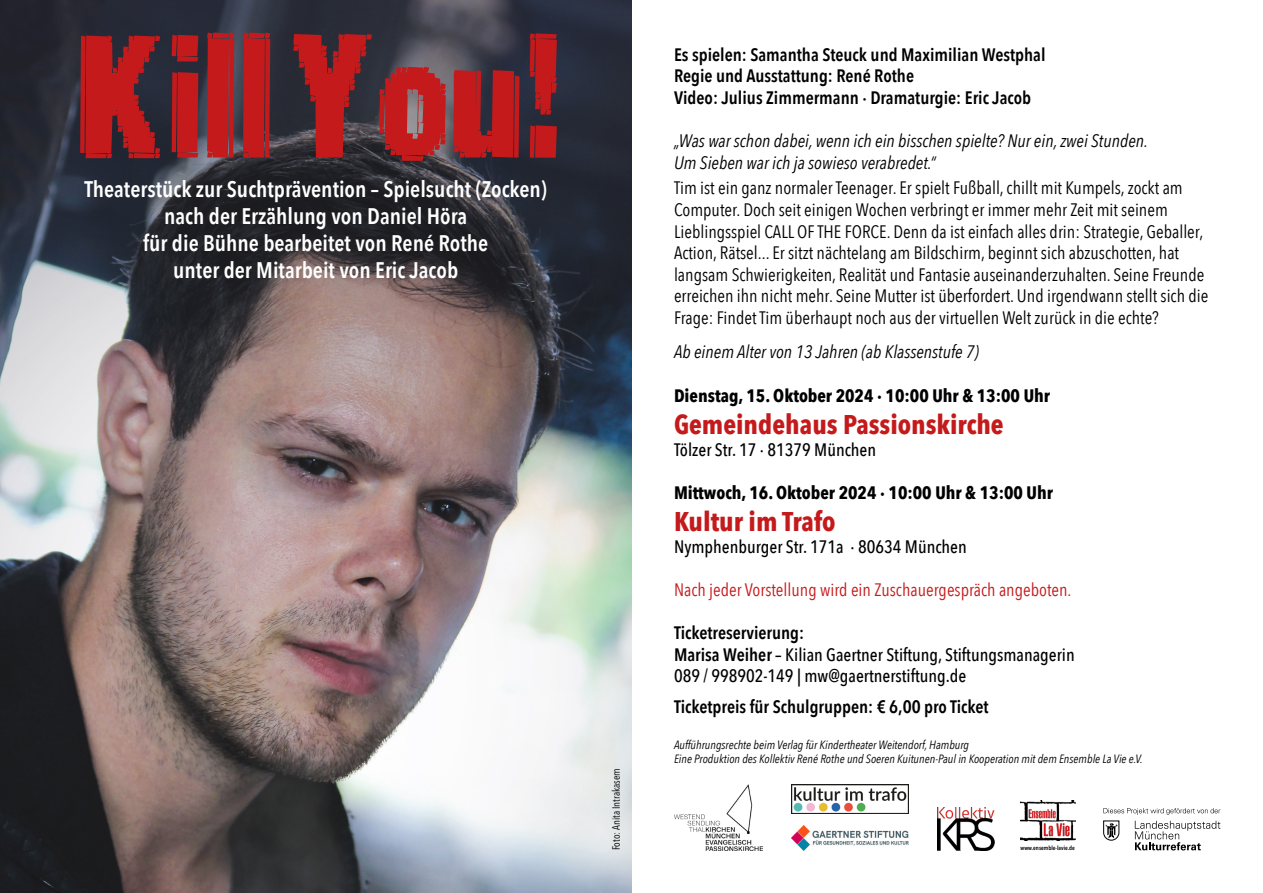
<style>
.page{position:relative;width:1263px;height:893px;background:#fff}
.page>*{position:absolute;margin:0;border:0;box-sizing:border-box;transform-origin:0 0}
.t1{font:170.4px "Static Age Fine Tuning";color:#c51a1b}
.t2{font:700 27px "Avenir Next Condensed";color:#c51a1b}
.t3{font:600 22.5px "Avenir Next Condensed";color:#fff}
.t4{font:18px/21.6px "Avenir Next Condensed";color:#000}
.t5{font:600 18px "Avenir Next Condensed";color:#000}
.t6{font:500 18px "Avenir Next Condensed";color:#000}
.t7{font:italic 18px "Avenir Next Condensed";color:#000}
.t8{font:700 18px "Avenir Next Condensed";color:#000}
.t9{font:18px "Avenir Next Condensed";color:#c51a1b}
.t10{font:italic 12px "Avenir Next Condensed";color:#000}
.t11{font:10.5px "Avenir Next Condensed";color:#000}
.t12{font:600 6px "Avenir Next Condensed";color:#000}
.s1{font-weight:600}
</style>
<div class="page">
<img style="left:0;top:0;width:631px;height:893px">
<img style="left:937px;top:808px;width:57px;height:42px">
<svg style="left:1103px;top:808px;width:117px;height:42px"></svg>
<img style="left:1020px;top:801px;width:55px;height:39px">
<img style="left:674px;top:784px;width:89px;height:66px">
<img style="left:791px;top:825px;width:118px;height:25px">
<img style="left:791px;top:784px;width:118px;height:30px">
<p class="t1" style="left:73px;top:30px;width:487px">Kill You!</p>
<p class="t3" style="left:85px;top:170px;width:464px">Theaterstück zur Suchtprävention – Spielsucht (Zocken)</p>
<p class="t3" style="left:164px;top:197px;width:305px">nach der Erzählung von Daniel Höra</p>
<p class="t3" style="left:143px;top:224px;width:346px">für die Bühne bearbeitet von René Rothe</p>
<p class="t3" style="left:173px;top:251px;width:286px">unter der Mitarbeit von Eric Jacob</p>
<p class="t11" style="left:607px;top:850px;width:84px;rotate:-90deg">Foto: Anita Intrakasem</p>
<p class="t5" style="left:674px;top:39px;width:373px">Es spielen: Samantha Steuck und Maximilian Westphal</p>
<p class="t5" style="left:674px;top:60px;width:242px">Regie und Ausstattung: René Rothe</p>
<p class="t5" style="left:674px;top:82px;width:359px">Video: Julius Zimmermann · Dramaturgie: Eric Jacob</p>
<p class="t7" style="left:674px;top:130px;width:475px">„Was war schon dabei, wenn ich ein bisschen spielte? Nur ein, zwei Stunden.</p>
<p class="t7" style="left:674px;top:151px;width:263px">Um Sieben war ich ja sowieso verabredet.“</p>
<p class="t4" style="left:674px;top:176px;width:536px">Tim ist ein ganz normaler Teenager. Er spielt Fußball, chillt mit Kumpels, zockt am Computer. Doch seit einigen Wochen verbringt er immer mehr Zeit mit seinem Lieblingsspiel CALL OF THE FORCE. Denn da ist einfach alles drin: Strategie, Geballer, Action, Rätsel... Er sitzt nächtelang am Bildschirm, beginnt sich abzuschotten, hat langsam Schwierigkeiten, Realität und Fantasie auseinanderzuhalten. Seine Freunde erreichen ihn nicht mehr. Seine Mutter ist überfordert. Und irgendwann stellt sich die Frage: Findet Tim überhaupt noch aus der virtuellen Welt zurück in die echte?</p>
<p class="t7" style="left:674px;top:341px;width:306px">Ab einem Alter von 13 Jahren (ab Klassenstufe 7)</p>
<p class="t8" style="left:674px;top:384px;width:377px">Dienstag, 15. Oktober 2024 · 10:00 Uhr &amp; 13:00 Uhr</p>
<p class="t2" style="left:674px;top:408px;width:331px">Gemeindehaus Passionskirche</p>
<p class="t6" style="left:674px;top:438px;width:204px">Tölzer Str. 17 · 81379 München</p>
<p class="t8" style="left:674px;top:481px;width:380px">Mittwoch, 16. Oktober 2024 · 10:00 Uhr &amp; 13:00 Uhr</p>
<p class="t2" style="left:674px;top:505px;width:163px">Kultur im Trafo</p>
<p class="t6" style="left:674px;top:536px;width:294px">Nymphenburger Str. 171a · 80634 München</p>
<p class="t9" style="left:674px;top:574px;width:399px">Nach jeder Vorstellung wird ein Zuschauergespräch angeboten.</p>
<p class="t5" style="left:674px;top:617px;width:132px">Ticketreservierung:</p>
<p class="t6" style="left:674px;top:644px;width:402px"><span class="s1">Marisa Weiher</span> – Kilian Gaertner Stiftung, Stiftungsmanagerin</p>
<p class="t6" style="left:674px;top:665px;width:294px">089 / 998902-149 | mw@gaertnerstiftung.de</p>
<p class="t5" style="left:674px;top:691px;width:316px">Ticketpreis für Schulgruppen: € 6,00 pro Ticket</p>
<p class="t10" style="left:674px;top:737px;width:297px">Aufführungsrechte beim Verlag für Kindertheater Weitendorf, Hamburg</p>
<p class="t10" style="left:674px;top:751px;width:470px">Eine Produktion des Kollektiv René Rothe und Soeren Kuitunen-Paul in Kooperation mit dem Ensemble La Vie e.V.</p>
<p class="t12" style="left:1020px;top:843px;width:56px">www.ensemble-lavie.de</p>
</div>
